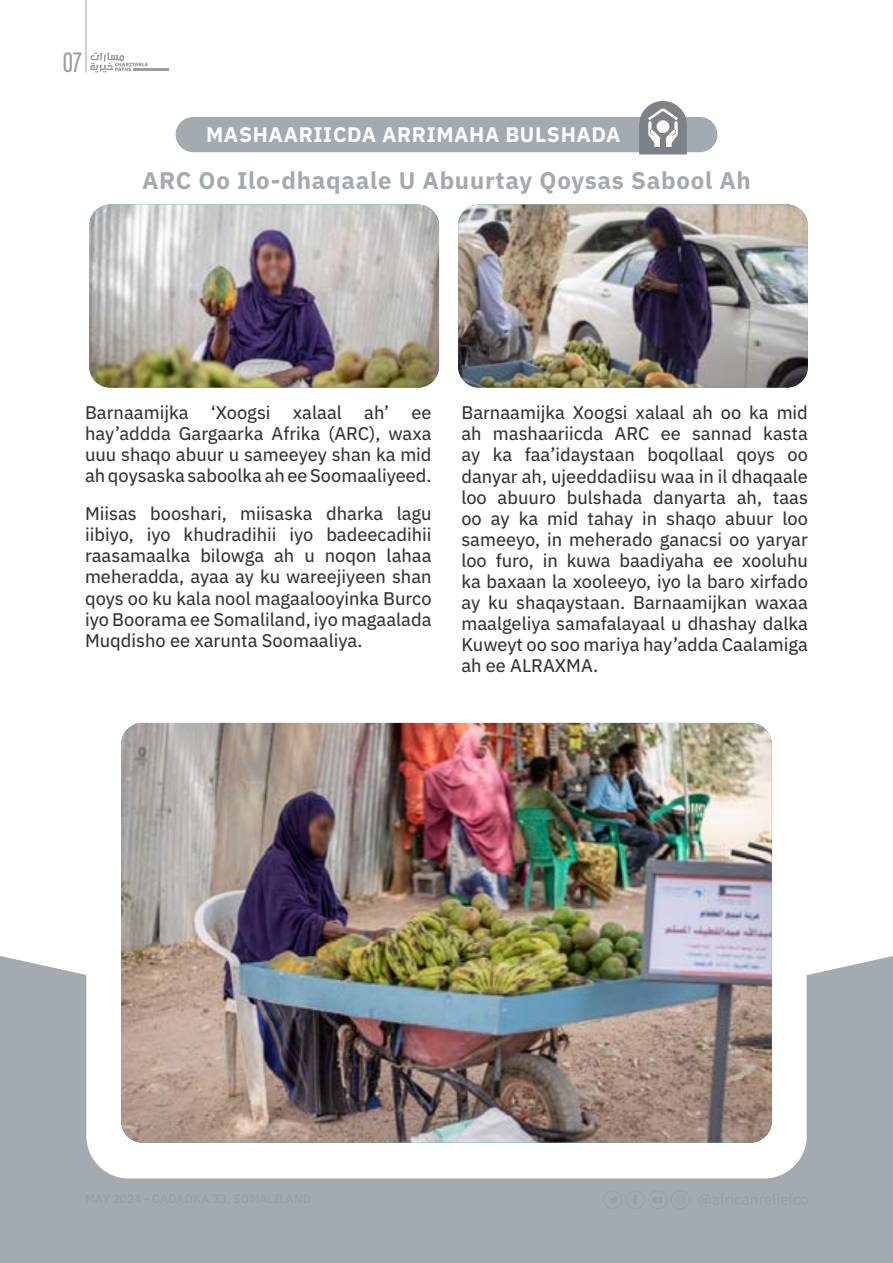
<style>
.page{position:relative;width:893px;height:1263px;background:#fff}
.page>*{position:absolute;margin:0;border:0;box-sizing:border-box;transform-origin:0 0}
.t1{font:30px "Acumin Variable Concept";color:#9e9e9e}
.t2{font:700 24px "IBM Plex Sans Arabic";letter-spacing:.03em;color:#a3aab0}
.t3{font:700 21px "IBM Plex Sans Arabic";letter-spacing:.03em;color:#fff}
.t4{font:18.3px/21px "IBM Plex Sans Arabic Text";color:#343433}
</style>
<div class="page">
<div style="left:0;top:956px;width:893px;height:307px;background:#a3aab0"></div>
<svg style="left:698px;top:1193px;width:110px;height:14px;background:#a1a7ab"></svg>
<svg style="left:603px;top:1190px;width:87px;height:19px;background:#a1a7ab"></svg>
<hr style="left:86px;top:0;width:1px;height:73px;background:#9e9e9e">
<svg style="left:90px;top:53px;width:58px;height:20px"></svg>
<hr style="left:133px;top:68px;width:36px;height:3px;background:#9e9e9e">
<div style="left:176px;top:117px;width:541px;height:35px;background:#a4abb0;border-radius:18px"></div>
<svg style="left:639px;top:101px;width:48px;height:53px;background:#a2a6a9"></svg>
<div style="left:86px;top:723px;width:721px;height:455px;background:#fff;border-radius:43px"></div>
<img style="left:121px;top:723px;width:651px;height:420px">
<img style="left:458px;top:204px;width:350px;height:184px">
<img style="left:89px;top:204px;width:350px;height:184px">
<h1 class="t1" style="left:63px;top:41px;width:21px">07</h1>
<p class="t3" style="left:206px;top:123px;width:416px">MASHAARIICDA ARRIMAHA BULSHADA</p>
<h2 class="t2" style="left:142px;top:167px;width:610px">ARC Oo Ilo-dhaqaale U Abuurtay Qoysas Sabool Ah</h2>
<p class="t4" style="left:364px;top:403px;width:27px">ah’</p>
<p class="t4" style="left:85px;top:403px;width:348px">Barnaamijka<br>hay’addda Gargaarka Afrika (ARC ,) waxa uuu shaqo abuur u sameeyey shan ka mid ahqoysaskasaboolkaaheeSoomaaliyeed.</p>
<p class="t4" style="left:397px;top:504px;width:36px">lagu</p>
<p class="t4" style="left:211px;top:403px;width:61px">‘Xoogsi</p>
<p class="t4" style="left:293px;top:403px;width:51px">xalaal</p>
<p class="t4" style="left:412px;top:403px;width:22px">ee</p>
<p class="t4" style="left:85px;top:504px;width:53px">Miisas</p>
<p class="t4" style="left:150px;top:504px;width:78px">booshari,</p>
<p class="t4" style="left:240px;top:504px;width:74px">miisaska</p>
<p class="t4" style="left:326px;top:504px;width:59px">dharka</p>
<p class="t4" style="left:85px;top:525px;width:50px">iibiyo,</p>
<p class="t4" style="left:147px;top:525px;width:25px">iyo</p>
<p class="t4" style="left:184px;top:525px;width:94px">khudradihii</p>
<p class="t4" style="left:289px;top:525px;width:25px">iyo</p>
<p class="t4" style="left:326px;top:525px;width:107px">badeecadihii</p>
<p class="t4" style="left:200px;top:546px;width:65px">bilowga</p>
<p class="t4" style="left:85px;top:546px;width:348px">raasamaalka<br>meheradda, ayaa ay ku wareejiyeen shan qoys oo ku kala nool magaalooyinka Burco iyo Boorama ee Somaliland, iyo magaalada Muqdisho ee xarunta Soomaaliya.</p>
<p class="t4" style="left:274px;top:546px;width:22px">ah</p>
<p class="t4" style="left:387px;top:546px;width:46px">lahaa</p>
<p class="t4" style="left:325px;top:546px;width:53px">noqon</p>
<p class="t4" style="left:304px;top:546px;width:12px">u</p>
<p class="t4" style="left:461px;top:403px;width:348px;text-align:right">Barnaamijka Xoogsi xalaal ah oo ka mid kasta</p>
<p class="t4" style="left:493px;top:424px;width:112px">mashaariicda</p>
<p class="t4" style="left:461px;top:424px;width:22px">ah</p>
<p class="t4" style="left:692px;top:424px;width:62px">sannad</p>
<p class="t4" style="left:615px;top:424px;width:36px">ARC</p>
<p class="t4" style="left:661px;top:424px;width:22px">ee</p>
<p class="t4" style="left:525px;top:445px;width:112px">faa’idaystaan</p>
<p class="t4" style="left:493px;top:445px;width:21px">ka</p>
<p class="t4" style="left:647px;top:445px;width:78px">boqollaal</p>
<p class="t4" style="left:461px;top:445px;width:20px">ay</p>
<p class="t4" style="left:461px;top:466px;width:348px">danyar ah, ujeeddadiisu waa in il dhaqaale</p>
<p class="t4" style="left:773px;top:487px;width:37px">taas</p>
<p class="t4" style="left:736px;top:445px;width:40px">qoys</p>
<p class="t4" style="left:787px;top:445px;width:22px">oo</p>
<p class="t4" style="left:461px;top:487px;width:27px">loo</p>
<p class="t4" style="left:498px;top:487px;width:60px">abuuro</p>
<p class="t4" style="left:567px;top:487px;width:77px">bulshada</p>
<p class="t4" style="left:653px;top:487px;width:74px">danyarta</p>
<p class="t4" style="left:737px;top:487px;width:27px">ah,</p>
<p class="t4" style="left:547px;top:508px;width:33px">mid</p>
<p class="t4" style="left:642px;top:508px;width:17px">in</p>
<p class="t4" style="left:519px;top:508px;width:21px">ka</p>
<p class="t4" style="left:587px;top:508px;width:47px">tahay</p>
<p class="t4" style="left:666px;top:508px;width:52px">shaqo</p>
<p class="t4" style="left:725px;top:508px;width:50px">abuur</p>
<p class="t4" style="left:782px;top:508px;width:27px">loo</p>
<p class="t4" style="left:461px;top:508px;width:22px">oo</p>
<p class="t4" style="left:461px;top:529px;width:348px">sameeyo, in meherado ganacsi oo yaryar</p>
<p class="t4" style="left:742px;top:550px;width:67px">xooluhu</p>
<p class="t4" style="left:491px;top:508px;width:20px">ay</p>
<p class="t4" style="left:543px;top:550px;width:17px">in</p>
<p class="t4" style="left:619px;top:550px;width:86px">baadiyaha</p>
<p class="t4" style="left:461px;top:550px;width:348px">loo<br>ka baxaan la xooleeyo, iyo la baro xirfado ay ku shaqaystaan. Barnaamijkan waxaa maalgeliya samafalayaal u dhashay dalka<br>Kuweyt oo soo mariya hay’adda Caalamiga ah ee ALRAXMA.</p>
<p class="t4" style="left:496px;top:550px;width:40px">furo,</p>
<p class="t4" style="left:567px;top:550px;width:45px">kuwa</p>
<p class="t4" style="left:713px;top:550px;width:22px">ee</p>
</div>
